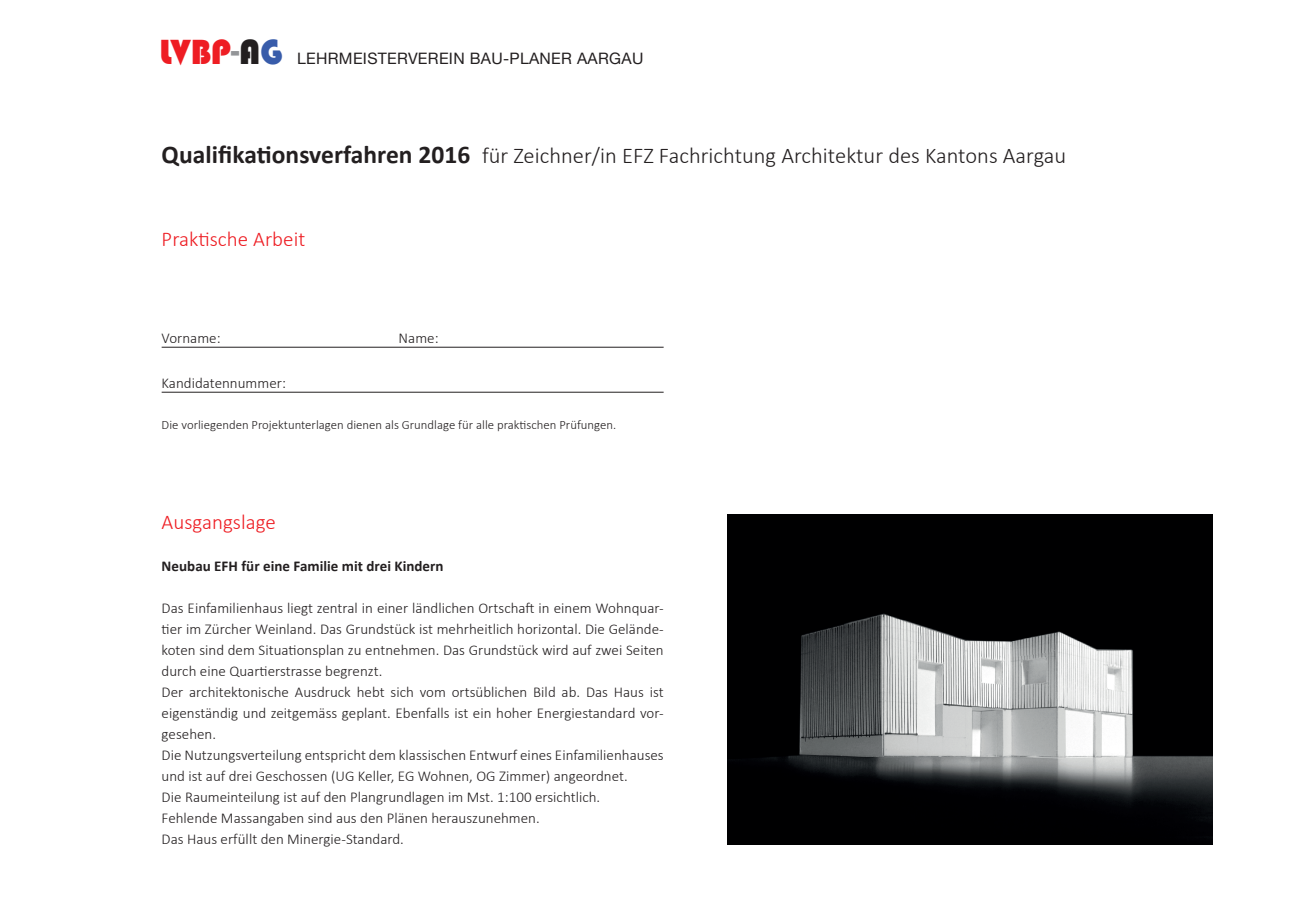
<style>
.page{position:relative;width:1289px;height:919px;background:#fff}
.page>*{position:absolute;margin:0;border:0;box-sizing:border-box;transform-origin:0 0}
.t1{font:36px "Bauhaus 93";color:#ee1d23}
.t2{font:300 22.5px "Calibri";color:#231f20}
.t3{font:300 21px "Calibri";color:#ee1d23}
.t4{font:15.75px "Helvetica Neue";letter-spacing:.02em;color:#231f20}
.t5{font:300 15px/21px "Calibri";color:#231f20}
.t6{font:700 15px "Calibri";color:#231f20}
.t7{font:300 12.75px "Calibri";color:#231f20}
.s1{color:#939598}
.s2{color:#231f20}
.s3{color:#385caa}
.s4{font-weight:700;font-size:25.5px}
</style>
<div class="page">
<img style="left:727px;top:514px;width:485px;height:330px">
<hr style="left:162px;top:347px;width:501px;height:1px;background:#231f20">
<hr style="left:162px;top:392px;width:501px;height:1px;background:#231f20">
<h1 class="t1" style="left:159px;top:31px;width:125px">LVBP<span class="s1">-</span><span class="s2">A</span><span class="s3">G</span></h1>
<p class="t4" style="left:297px;top:47px;width:348px">LEHRMEISTERVEREIN BAU-PLANER AARGAU</p>
<h2 class="t2" style="left:162px;top:142px;width:906px"><span class="s4">Qualifikationsverfahren 2016</span> für Zeichner/in EFZ Fachrichtung Architektur des Kantons Aargau</h2>
<h3 class="t3" style="left:162px;top:226px;width:145px">Praktische Arbeit</h3>
<p class="t5" style="left:162px;top:327px;width:60px">Vorname:</p>
<p class="t5" style="left:398px;top:327px;width:41px">Name:</p>
<p class="t5" style="left:162px;top:372px;width:126px">Kandidatennummer:</p>
<p class="t7" style="left:162px;top:417px;width:456px">Die vorliegenden Projektunterlagen dienen als Grundlage für alle praktischen Prüfungen.</p>
<h3 class="t3" style="left:162px;top:508px;width:116px">Ausgangslage</h3>
<p class="t6" style="left:162px;top:556px;width:283px">Neubau EFH für eine Familie mit drei Kindern</p>
<p class="t5" style="left:162px;top:596px;width:503px">Das Einfamilienhaus liegt zentral in einer ländlichen Ortschaft in einem Wohnquar&shy;tier im Zürcher Weinland. Das Grundstück ist mehrheitlich horizontal. Die Gelände&shy;koten sind dem Situationsplan zu entnehmen. Das Grundstück wird auf zwei Seiten durch eine Quartierstrasse begrenzt.<br>Der architektonische Ausdruck hebt sich vom ortsüblichen Bild ab. Das Haus ist eigenständig und zeitgemäss geplant. Ebenfalls ist ein hoher Energiestandard vor&shy;gesehen.<br>Die Nutzungsverteilung entspricht dem klassischen Entwurf eines Einfamilienhauses und ist auf drei Geschossen (UG Keller, EG Wohnen, OG Zimmer) angeordnet.<br>Die Raumeinteilung ist auf den Plangrundlagen im Mst. 1:100 ersichtlich.<br>Fehlende Massangaben sind aus den Plänen herauszunehmen.<br>Das Haus erfüllt den Minergie-Standard.</p>
</div>
